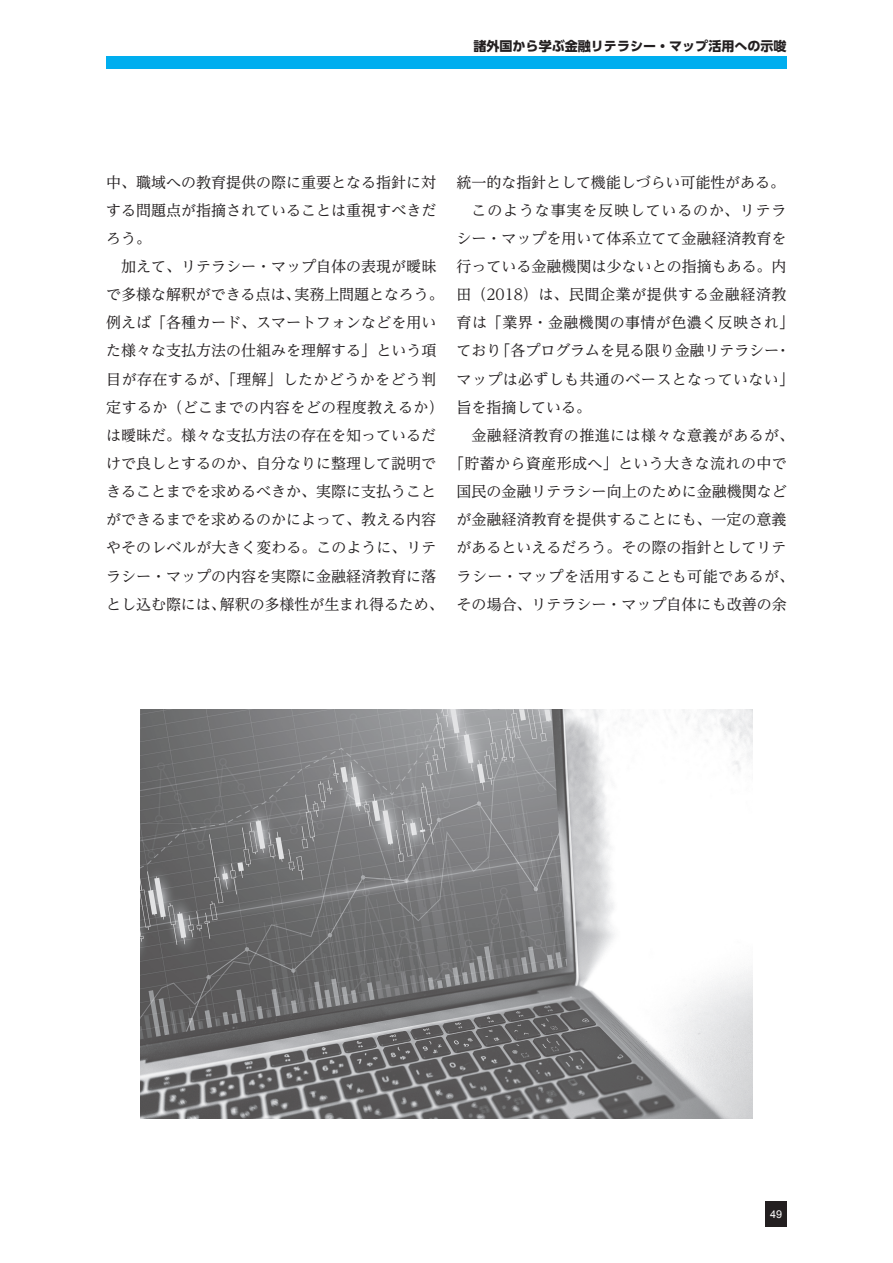
<style>
.page{position:relative;width:893px;height:1263px;background:#fff}
.page>*{position:absolute;margin:0;border:0;box-sizing:border-box;transform-origin:0 0}
.t1{font:15px/28.2px "UD Reimin Pr 6";color:#231f20;text-align:justify}
.t2{font:15px "UD Reimin Pr 6";letter-spacing:.025em;color:#231f20}
.t3{font:15px "UD Reimin Pr 6";letter-spacing:.04em;color:#231f20}
.t4{font:15px "UD Reimin Pr 6";letter-spacing:.055em;color:#231f20}
.t5{font:700 13.05px "UD Shin Go Pr 6";color:#231f20}
.t6{font:10.8px "Arial";color:#fff}
</style>
<div class="page">
<div style="left:106px;top:56px;width:681px;height:13px;background:#00aeef"></div>
<div style="left:765px;top:1201px;width:22px;height:26px;background:#231f20"></div>
<img style="left:140px;top:710px;width:613px;height:408px">
<p class="t5" style="left:473px;top:35px;width:315px">諸外国から学ぶ金融リテラシー・マップ活用への示唆</p>
<p class="t1" style="left:106px;top:167px;width:332px">中、職域への教育提供の際に重要となる指針に対する問題点が指摘されていることは重視すべきだろう。</p>
<p class="t1" style="left:106px;top:252px;width:339px;text-align:center">加えて、リテラシー・マップ自体の表現が曖昧<br>で多様な解釈ができる点は、実務上問題となろう。例えば「各種カード、スマートフォンなどを用いた様々な支払方法の仕組みを理解する」という項目が存在するが、「理解」したかどうかをどう判定するか（どこまでの内容をどの程度教えるか）は曖昧だ。様々な支払方法の存在を知っているだけで良しとするのか、自分なりに整理して説明できることまでを求めるべきか、実際に支払うことができるまでを求めるのかによって、教える内容やそのレベルが大きく変わる。このように、リテラシー・マップの内容を実際に金融経済教育に落とし込む際には、解釈の多様性が生まれ得るため、</p>
<p class="t1" style="left:457px;top:167px;width:330px">統一的な指針として機能しづらい可能性がある。</p>
<p class="t4" style="left:471px;top:198px;width:317px">このような事実を反映しているのか、リテラ</p>
<p class="t1" style="left:457px;top:224px;width:331px">シー・マップを用いて体系立てて金融経済教育を</p>
<p class="t1" style="left:457px;top:252px;width:331px">行っている金融機関は少ないとの指摘もある。内</p>
<p class="t3" style="left:457px;top:282px;width:331px">田（2018）は、民間企業が提供する金融経済教</p>
<p class="t2" style="left:457px;top:310px;width:339px">育は「業界・金融機関の事情が色濃く反映され」</p>
<p class="t1" style="left:457px;top:336px;width:335px">ており「各プログラムを見る限り金融リテラシー・</p>
<p class="t2" style="left:457px;top:367px;width:339px">マップは必ずしも共通のベースとなっていない」</p>
<p class="t1" style="left:457px;top:392px;width:136px">旨を指摘している。</p>
<p class="t2" style="left:471px;top:423px;width:324px">金融経済教育の推進には様々な意義があるが、</p>
<p class="t2" style="left:449px;top:451px;width:339px">「貯蓄から資産形成へ」という大きな流れの中で</p>
<p class="t1" style="left:457px;top:477px;width:331px">国民の金融リテラシー向上のために金融機関など</p>
<p class="t1" style="left:457px;top:505px;width:331px">が金融経済教育を提供することにも、一定の意義</p>
<p class="t1" style="left:457px;top:533px;width:331px">があるといえるだろう。その際の指針としてリテ</p>
<p class="t2" style="left:457px;top:564px;width:339px">ラシー・マップを活用することも可能であるが、</p>
<p class="t1" style="left:457px;top:589px;width:332px">その場合、リテラシー・マップ自体にも改善の余</p>
<p class="t6" style="left:770px;top:1207px;width:14px">49</p>
</div>
